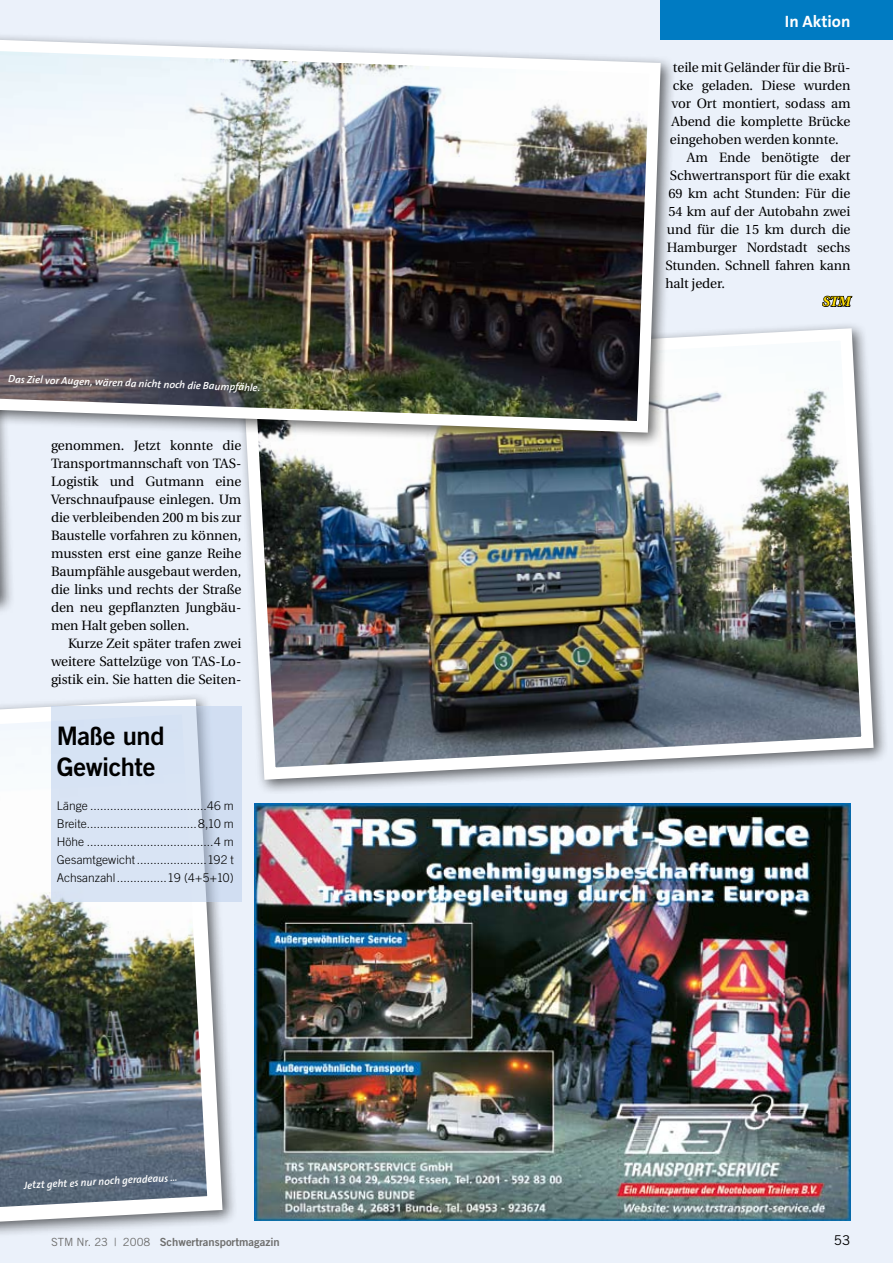
<style>
.page{position:relative;width:893px;height:1263px;background:#ebf1fa}
.page>*{position:absolute;margin:0;border:0;box-sizing:border-box;transform-origin:0 0}
.t1{font:25.5px/30.6px "Trade Gothic Bold Two";letter-spacing:-.015em;color:#000}
.t2{font:700 16.5px "The Sans B7";color:#fff}
.t3{font:13.5px/18px "Utopia";letter-spacing:-.005em;color:#000;text-align:justify}
.t4{font:italic 700 13.5px "Utopia";color:#fd0}
.t5{font:13.5px "Trade Gothic";color:#000}
.t6{font:300 12px/18px "Trade Gothic";color:#000;text-align:justify}
.t7{font:11.25px "Trade Gothic Bold Two";color:#6f6f6e}
.t8{font:italic 600 10.5px "The Sans B6";color:#fff}
.s1{font-family:"Trade Gothic"}
</style>
<div class="page">
<div style="left:660px;top:0;width:233px;height:39px;background:#007bc2"></div>
<img style="left:254px;top:803px;width:596px;height:417px">
<div style="left:0;top:15px;width:14px;height:629px;background:#000;opacity:.6"></div>
<svg style="left:0;top:15px;width:8px;height:622px"></svg>
<div style="left:0;top:691px;width:237px;height:572px;background:#000;opacity:.6"></div>
<img style="left:0;top:691px;width:230px;height:571px">
<div style="left:234px;top:320px;width:654px;height:474px;background:#000;opacity:.6"></div>
<img style="left:236px;top:322px;width:644px;height:464px">
<svg style="left:821px;top:295px;width:32px;height:26px"></svg>
<div style="left:0;top:31px;width:675px;height:416px;background:#000;opacity:.6"></div>
<img style="left:0;top:33px;width:666px;height:405px">
<svg style="left:51px;top:706px;width:190px;height:196px;background:#d4e0f1"></svg>
<p class="t2" style="left:785px;top:13px;width:67px">In Aktion</p>
<p class="t8" style="left:9px;top:373px;width:254px;rotate:2deg">Das Ziel vor Augen, wären da nicht noch die Baumpfähle.</p>
<p class="t3" style="left:51px;top:437px;width:192px">genommen. Jetzt konnte die Transportmannschaft von TAS-Logistik und Gutmann eine Verschnaufpause einlegen. Um die verbleibenden 200 m bis zur Baustelle vorfahren zu können, mussten erst eine ganze Reihe Baumpfähle ausgebaut werden, die links und rechts der Straße den neu gepflanzten Jungbäu&shy;men Halt geben sollen.</p>
<p class="t3" style="left:51px;top:635px;width:192px;text-indent:17px">Kurze Zeit später trafen zwei weitere Sattelzüge von TAS-Lo&shy;gistik ein. Sie hatten die Seiten-</p>
<h1 class="t1" style="left:57px;top:720px;width:109px">Maße und<br>Gewichte</h1>
<p class="t6" style="left:57px;top:797px;width:179px">Länge ...................................46 m Breite.................................8,10 m Höhe ......................................4 m Gesamtgewicht .....................192 t Achsanzahl...............19 (4+5+10)</p>
<p class="t8" style="left:24px;top:1180px;width:155px;rotate:-3deg">Jetzt geht es nur noch geradeaus …</p>
<p class="t3" style="left:673px;top:59px;width:179px">teile mit Geländer für die Brü-</p>
<p class="t3" style="left:673px;top:77px;width:179px">cke geladen. Diese wurden</p>
<p class="t3" style="left:671px;top:95px;width:181px">vor Ort montiert, sodass am</p>
<p class="t3" style="left:671px;top:113px;width:181px">Abend die komplette Brücke</p>
<p class="t3" style="left:670px;top:131px;width:170px">eingehoben werden konnte.</p>
<p class="t3" style="left:687px;top:149px;width:165px">Am Ende benötigte der</p>
<p class="t3" style="left:670px;top:167px;width:182px">Schwertransport für die exakt</p>
<p class="t3" style="left:668px;top:185px;width:184px">69 km acht Stunden: Für die</p>
<p class="t3" style="left:668px;top:203px;width:184px">54 km auf der Autobahn zwei</p>
<p class="t3" style="left:667px;top:221px;width:185px">und für die 15 km durch die</p>
<p class="t3" style="left:667px;top:239px;width:185px">Hamburger Nordstadt sechs</p>
<p class="t3" style="left:665px;top:257px;width:187px">Stunden. Schnell fahren kann</p>
<p class="t3" style="left:665px;top:275px;width:61px">halt jeder.</p>
<p class="t4" style="left:822px;top:294px;width:30px">STM</p>
<p class="t7" style="left:51px;top:1235px;width:230px"><span class="s1">STM Nr. 23 | 2008</span> Schwertransportmagazin</p>
<p class="t5" style="left:834px;top:1232px;width:18px">53</p>
</div>
